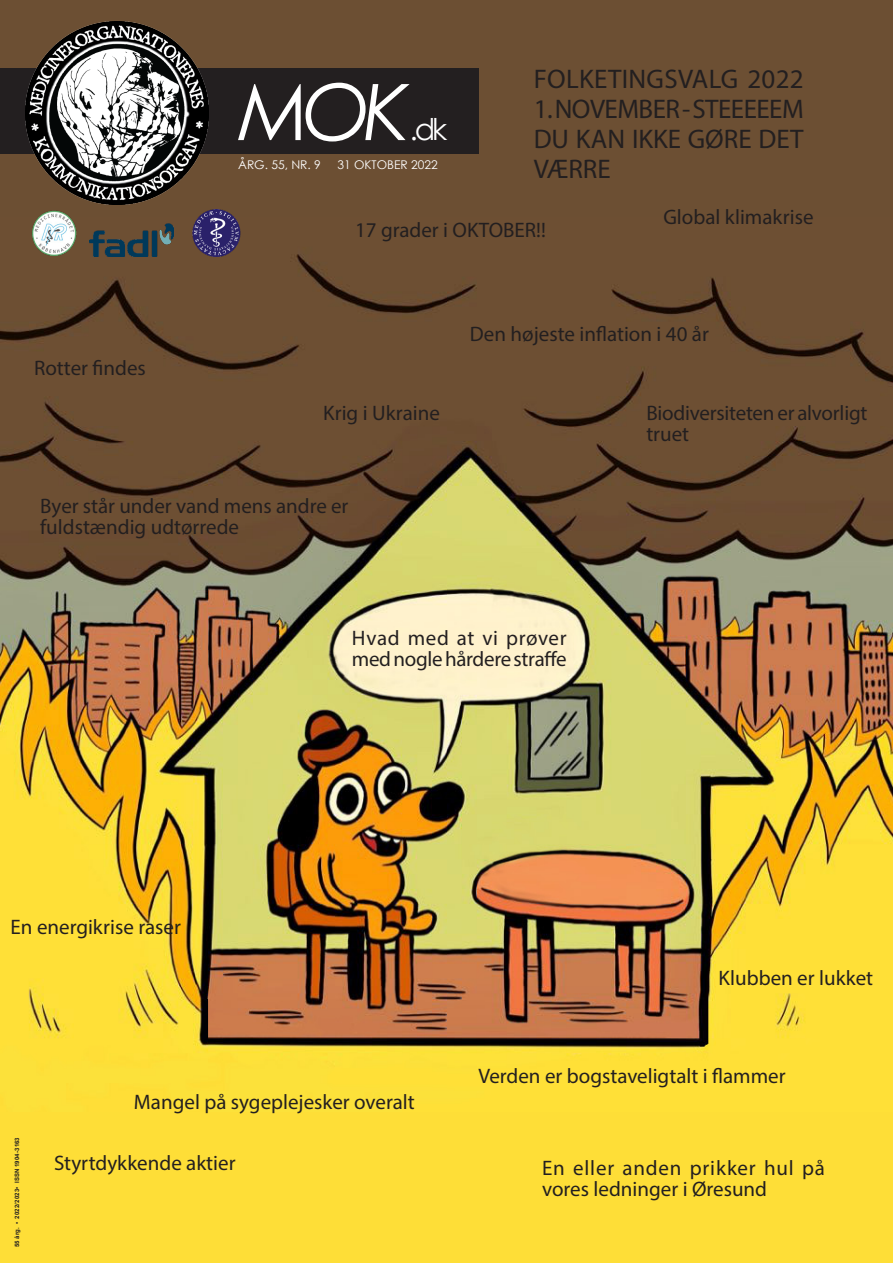
<style>
.page{position:relative;width:893px;height:1263px;background:#fff}
.page>*{position:absolute;margin:0;border:0;box-sizing:border-box;transform-origin:0 0}
.Brødtekst{font:italic 78px "Century Gothic";color:#fff}
.Brødtekst-2{font:30px "Century Gothic";color:#fff}
.Brødtekst-3{font:27px/30px "Myriad Pro";color:#231f20;text-align:justify}
.Brødtekst-4{font:21px/21px "Myriad Pro";color:#231f20}
.Brødtekst-5{font:21px/21px "Myriad Pro";letter-spacing:.02em;color:#231f20}
.Brødtekst-6{font:12px "Century Gothic";color:#fff}
.Brødtekst-7{font:700 6px "Arial";letter-spacing:.025em;color:#231f20}
.s1{font-style:italic}
</style>
<div class="page">
<div style="left:0;top:1110px;width:893px;height:153px;background:#fede37"></div>
<div style="left:0;top:0;width:893px;height:220px;background:#6c4f33"></div>
<img style="left:0;top:220px;width:893px;height:890px">
<div style="left:0;top:68px;width:478px;height:86px;background:#231f20"></div>
<img style="left:32px;top:211px;width:44px;height:44px">
<img style="left:89px;top:221px;width:85px;height:36px">
<img style="left:26px;top:22px;width:183px;height:183px">
<img style="left:178px;top:209px;width:77px;height:48px">
<p class="Brødtekst" style="left:238px;top:57px;width:173px">MOK</p>
<p class="Brødtekst-6" style="left:238px;top:156px;width:84px">ÅRG. 55, NR. 9</p>
<p class="Brødtekst-6" style="left:337px;top:156px;width:102px">31 OKTOBER 2022</p>
<p class="Brødtekst-2" style="left:411px;top:108px;width:37px"><span class="s1">.</span>dk</p>
<p class="Brødtekst-3" style="left:534px;top:64px;width:272px">FOLKETINGSVALG 2022</p>
<p class="Brødtekst-3" style="left:534px;top:94px;width:272px">1. NOVEMBER - STEEEEEM DU KAN IKKE GØRE DET VÆRRE</p>
<p class="Brødtekst-4" style="left:355px;top:219px;width:192px">17 grader i OKTOBER!!</p>
<p class="Brødtekst-4" style="left:663px;top:206px;width:152px">Global klimakrise</p>
<p class="Brødtekst-4" style="left:34px;top:357px;width:113px">Rotter findes</p>
<p class="Brødtekst-4" style="left:323px;top:402px;width:118px">Krig i Ukraine</p>
<p class="Brødtekst-4" style="left:40px;top:495px;width:310px">Byer står under vand mens andre er fuldstændig udtørrede</p>
<p class="Brødtekst-4" style="left:470px;top:323px;width:241px">Den højeste inflation i 40 år</p>
<p class="Brødtekst-4" style="left:646px;top:402px;width:223px">Biodiversiteten er alvorligt truet</p>
<p class="Brødtekst-4" style="left:11px;top:916px;width:172px">En energikrise raser</p>
<p class="Brødtekst-4" style="left:352px;top:627px;width:216px">Hvad med at vi prøver med nogle hårdere straffe</p>
<p class="Brødtekst-4" style="left:719px;top:967px;width:156px">Klubben er lukket</p>
<p class="Brødtekst-4" style="left:478px;top:1065px;width:309px">Verden er bogstaveligtalt i flammer</p>
<p class="Brødtekst-7" style="left:13px;top:1247px;width:111px;rotate:-90deg">55 årg. • 2022/2023• ISSN 1904-3163</p>
<p class="Brødtekst-4" style="left:134px;top:1091px;width:282px">Mangel på sygeplejesker overalt</p>
<p class="Brødtekst-4" style="left:54px;top:1152px;width:183px">Styrtdykkende aktier</p>
<p class="Brødtekst-5" style="left:542px;top:1157px;width:284px">En eller anden prikker hul på vores ledninger i Øresund</p>
</div>
